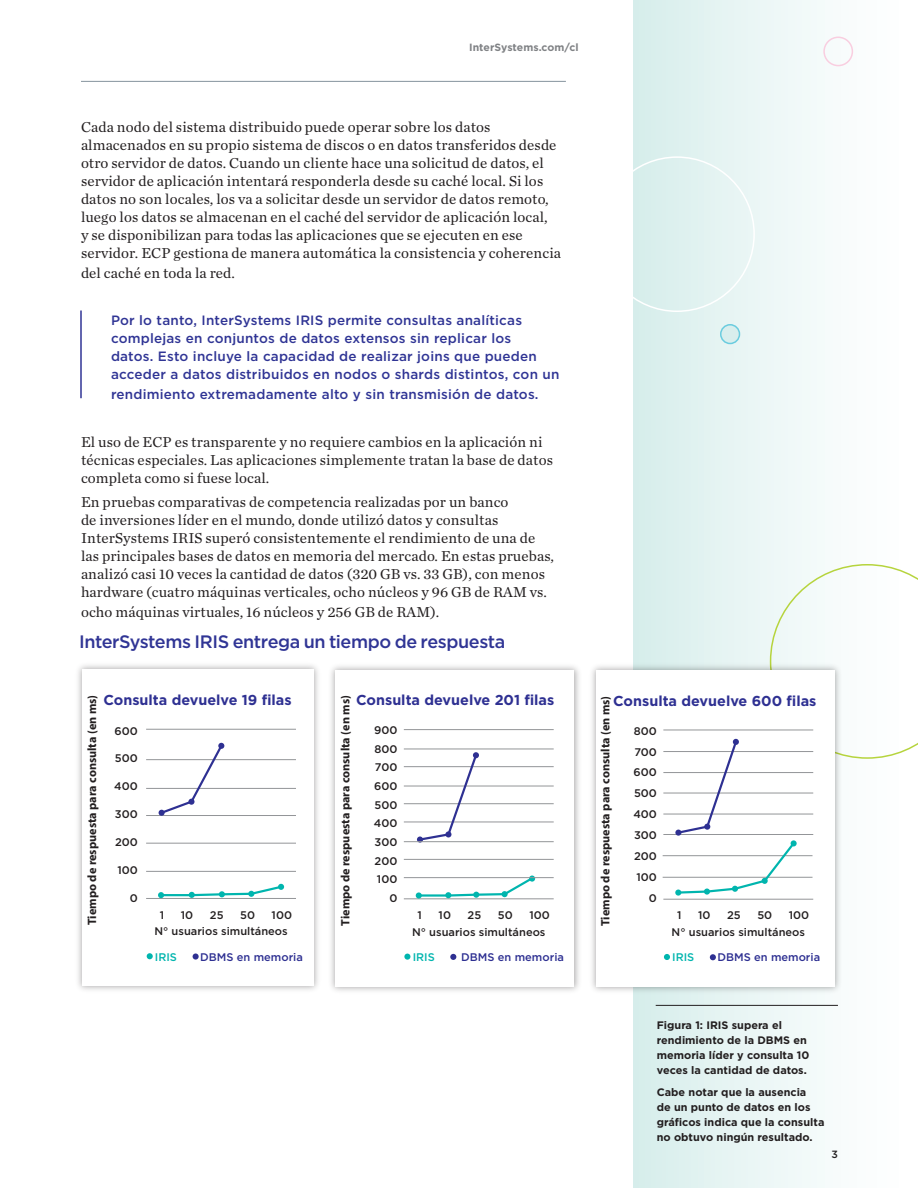
<style>
.page{position:relative;width:918px;height:1188px;background:#fff}
.page>*{position:absolute;margin:0;border:0;box-sizing:border-box;transform-origin:0 0}
.MetaData_Page_Number{font:500 18px "Gotham";letter-spacing:-.025em;color:#303595}
.t1{font:15px/18px "Chronicle Text G1";letter-spacing:.005em;color:#231f20}
.t2{font:700 14.4px "Gotham";color:#2e3092}
.t3{font:500 13.5px/18px "Gotham";letter-spacing:.015em;color:#303595}
.t4{font:700 12.15px "Myriad Pro";color:#231f20}
.t5{font:500 11.1px/18.6px "Gotham";color:#231f20;text-align:right}
.t6{font:500 11.1px "Gotham";color:#2e3092}
.t7{font:500 11.1px "Gotham";color:#00b5ae}
.t8{font:700 10.8px/15px "Gotham";color:#231f20}
.t9{font:700 10.5px "Gotham";letter-spacing:.005em;color:#808285}
.t10{font:500 10.5px "Gotham";color:#231f20}
</style>
<div class="page">
<div style="left:634px;top:0;width:284px;height:1188px;background:linear-gradient(to right,#d8eeec,#fff)"></div>
<hr style="left:81px;top:81px;width:485px;height:1px;background:#86939e">
<div style="left:823px;top:37px;width:30px;height:29px;border:2px solid #f9cee0;border-radius:50%"></div>
<hr style="left:656px;top:1005px;width:182px;height:1px;background:#231f20">
<img style="left:592px;top:661px;width:252px;height:335px">
<div style="left:596px;top:670px;width:239px;height:317px;background:#fff"></div>
<img style="left:331px;top:666px;width:248px;height:325px">
<div style="left:336px;top:670px;width:238px;height:316px;background:#fff"></div>
<img style="left:78px;top:665px;width:240px;height:325px">
<div style="left:83px;top:670px;width:231px;height:316px;background:#fff"></div>
<hr style="left:146px;top:729px;width:150px;height:1px;background:#939598">
<hr style="left:146px;top:759px;width:150px;height:1px;background:#939598">
<hr style="left:146px;top:788px;width:150px;height:1px;background:#939598">
<hr style="left:146px;top:815px;width:150px;height:1px;background:#939598">
<hr style="left:146px;top:843px;width:150px;height:1px;background:#939598">
<hr style="left:146px;top:871px;width:150px;height:1px;background:#939598">
<hr style="left:146px;top:898px;width:150px;height:1px;background:#939598">
<svg style="left:158px;top:884px;width:126px;height:14px"></svg>
<svg style="left:159px;top:743px;width:65px;height:73px"></svg>
<svg style="left:147px;top:953px;width:6px;height:6px"></svg>
<div style="left:193px;top:953px;width:6px;height:7px;background:#2e3092;border-radius:50%"></div>
<hr style="left:404px;top:729px;width:150px;height:1px;background:#939598">
<hr style="left:404px;top:749px;width:150px;height:1px;background:#939598">
<hr style="left:404px;top:766px;width:150px;height:1px;background:#939598">
<hr style="left:404px;top:786px;width:150px;height:1px;background:#939598">
<hr style="left:404px;top:803px;width:150px;height:1px;background:#939598">
<hr style="left:404px;top:822px;width:150px;height:1px;background:#939598">
<hr style="left:404px;top:899px;width:150px;height:1px;background:#939598">
<svg style="left:404px;top:954px;width:6px;height:6px"></svg>
<svg style="left:450px;top:954px;width:6px;height:6px"></svg>
<svg style="left:417px;top:752px;width:62px;height:91px"></svg>
<svg style="left:417px;top:875px;width:118px;height:23px"></svg>
<hr style="left:404px;top:841px;width:150px;height:1px;background:#939598">
<hr style="left:404px;top:859px;width:150px;height:1px;background:#939598">
<hr style="left:404px;top:877px;width:150px;height:1px;background:#939598">
<hr style="left:663px;top:730px;width:150px;height:1px;background:#939598">
<hr style="left:663px;top:751px;width:150px;height:1px;background:#939598">
<hr style="left:663px;top:772px;width:150px;height:1px;background:#939598">
<hr style="left:663px;top:793px;width:150px;height:1px;background:#939598">
<hr style="left:663px;top:814px;width:150px;height:1px;background:#939598">
<hr style="left:663px;top:834px;width:150px;height:1px;background:#939598">
<hr style="left:663px;top:899px;width:150px;height:1px;background:#939598">
<svg style="left:664px;top:954px;width:6px;height:6px"></svg>
<svg style="left:710px;top:954px;width:6px;height:6px"></svg>
<hr style="left:663px;top:855px;width:150px;height:1px;background:#939598">
<hr style="left:663px;top:877px;width:150px;height:1px;background:#939598">
<svg style="left:675px;top:564px;width:243px;height:332px"></svg>
<div style="left:721px;top:325px;width:19px;height:19px;background:#d8eeed;border-radius:50%"></div>
<div style="left:720px;top:324px;width:20px;height:20px;border:2px solid #6accdf;border-radius:50%"></div>
<hr style="left:80px;top:310px;width:2px;height:88px;background:#303595">
<p class="t9" style="left:469px;top:40px;width:111px">InterSystems.com/cl</p>
<p class="t1" style="left:81px;top:118px;width:482px">Cada nodo del sistema distribuido puede operar sobre los datos almacenados en su propio sistema de discos o en datos transferidos desde otro servidor de datos. Cuando un cliente hace una solicitud de datos, el servidor de aplicación intentará responderla desde su caché local. Si los datos no son locales, los va a solicitar desde un servidor de datos remoto, luego los datos se almacenan en el caché del servidor de aplicación local,<br>y se disponibilizan para todas las aplicaciones que se ejecuten en ese servidor. ECP gestiona de manera automática la consistencia y coherencia</p>
<p class="t1" style="left:81px;top:263px;width:156px">del caché en toda la red.</p>
<p class="t3" style="left:111px;top:311px;width:450px">Por lo tanto, InterSystems IRIS permite consultas analíticas complejas en conjuntos de datos extensos sin replicar los<br>datos. Esto incluye la capacidad de realizar joins que pueden acceder a datos distribuidos en nodos o shards distintos, con un</p>
<p class="t3" style="left:111px;top:385px;width:429px">rendimiento extremadamente alto y sin transmisión de datos.</p>
<p class="t1" style="left:81px;top:432px;width:474px">El uso de ECP es transparente y no requiere cambios en la aplicación ni técnicas especiales. Las aplicaciones simplemente tratan la base de datos completa como si fuese local.</p>
<p class="t1" style="left:81px;top:493px;width:474px">En pruebas comparativas de competencia realizadas por un banco<br>de inversiones líder en el mundo, donde utilizó datos y consultas InterSystems IRIS superó consistentemente el rendimiento de una de las principales bases de datos en memoria del mercado. En estas pruebas, analizó casi 10 veces la cantidad de datos (320 GB vs. 33 GB), con menos hardware (cuatro máquinas verticales, ocho núcleos y 96 GB de RAM vs.</p>
<p class="t1" style="left:81px;top:602px;width:360px">ocho máquinas virtuales, 16 núcleos y 256 GB de RAM).</p>
<p class="MetaData_Page_Number" style="left:79px;top:630px;width:428px">InterSystems IRIS entrega un tiempo de respuesta</p>
<p class="t2" style="left:103px;top:690px;width:190px">Consulta devuelve 19 filas</p>
<p class="t2" style="left:356px;top:691px;width:200px">Consulta devuelve 201 filas</p>
<p class="t2" style="left:613px;top:691px;width:205px">Consulta devuelve 600 filas</p>
<p class="t4" style="left:84px;top:925px;width:232px;rotate:-90deg">Tiempo de respuesta para consulta (en ms)</p>
<p class="t4" style="left:337px;top:926px;width:232px;rotate:-90deg">Tiempo de respuesta para consulta (en ms)</p>
<p class="t4" style="left:598px;top:926px;width:232px;rotate:-90deg">Tiempo de respuesta para consulta (en ms)</p>
<p class="t5" style="left:374px;top:721px;width:25px">900<br>800<br>700<br>600<br>500<br>400<br>300<br>200<br>100<br>0</p>
<p class="t5" style="left:115px;top:721px;width:25px">600</p>
<p class="t5" style="left:115px;top:749px;width:24px">500</p>
<p class="t5" style="left:114px;top:777px;width:25px">400</p>
<p class="t5" style="left:115px;top:805px;width:24px">300</p>
<p class="t5" style="left:115px;top:833px;width:24px">200</p>
<p class="t5" style="left:117px;top:861px;width:22px">100</p>
<p class="t5" style="left:130px;top:888px;width:10px">0</p>
<p class="t5" style="left:633px;top:720px;width:25px;line-height:20.9px">800<br>700<br>600<br>500<br>400<br>300<br>200<br>100<br>0</p>
<p class="t5" style="left:160px;top:905px;width:6px">1</p>
<p class="t5" style="left:181px;top:905px;width:14px">10</p>
<p class="t5" style="left:210px;top:905px;width:15px">25</p>
<p class="t5" style="left:240px;top:905px;width:16px">50</p>
<p class="t5" style="left:272px;top:905px;width:22px">100</p>
<p class="t5" style="left:418px;top:906px;width:6px">1</p>
<p class="t5" style="left:439px;top:906px;width:14px">10</p>
<p class="t5" style="left:468px;top:906px;width:15px">25</p>
<p class="t5" style="left:498px;top:906px;width:16px">50</p>
<p class="t5" style="left:529px;top:906px;width:22px">100</p>
<p class="t5" style="left:677px;top:906px;width:6px">1</p>
<p class="t5" style="left:698px;top:906px;width:14px">10</p>
<p class="t5" style="left:727px;top:906px;width:15px">25</p>
<p class="t5" style="left:757px;top:906px;width:16px">50</p>
<p class="t5" style="left:789px;top:906px;width:22px">100</p>
<p class="t5" style="left:154px;top:922px;width:135px">N° usuarios simultáneos</p>
<p class="t5" style="left:412px;top:922px;width:135px">N° usuarios simultáneos</p>
<p class="t5" style="left:672px;top:923px;width:135px">N° usuarios simultáneos</p>
<p class="t7" style="left:155px;top:950px;width:24px">IRIS</p>
<p class="t6" style="left:200px;top:950px;width:104px">DBMS en memoria</p>
<p class="t7" style="left:413px;top:950px;width:24px">IRIS</p>
<p class="t6" style="left:461px;top:950px;width:104px">DBMS en memoria</p>
<p class="t7" style="left:672px;top:950px;width:24px">IRIS</p>
<p class="t6" style="left:718px;top:950px;width:104px">DBMS en memoria</p>
<p class="t8" style="left:657px;top:1018px;width:154px">Figura 1: IRIS supera el rendimiento de la DBMS en memoria líder y consulta 10 veces la cantidad de datos.</p>
<p class="t8" style="left:657px;top:1085px;width:169px">Cabe notar que la ausencia<br>de un punto de datos en los gráficos indica que la consulta no obtuvo ningún resultado.</p>
<p class="t10" style="left:831px;top:1147px;width:8px">3</p>
</div>
